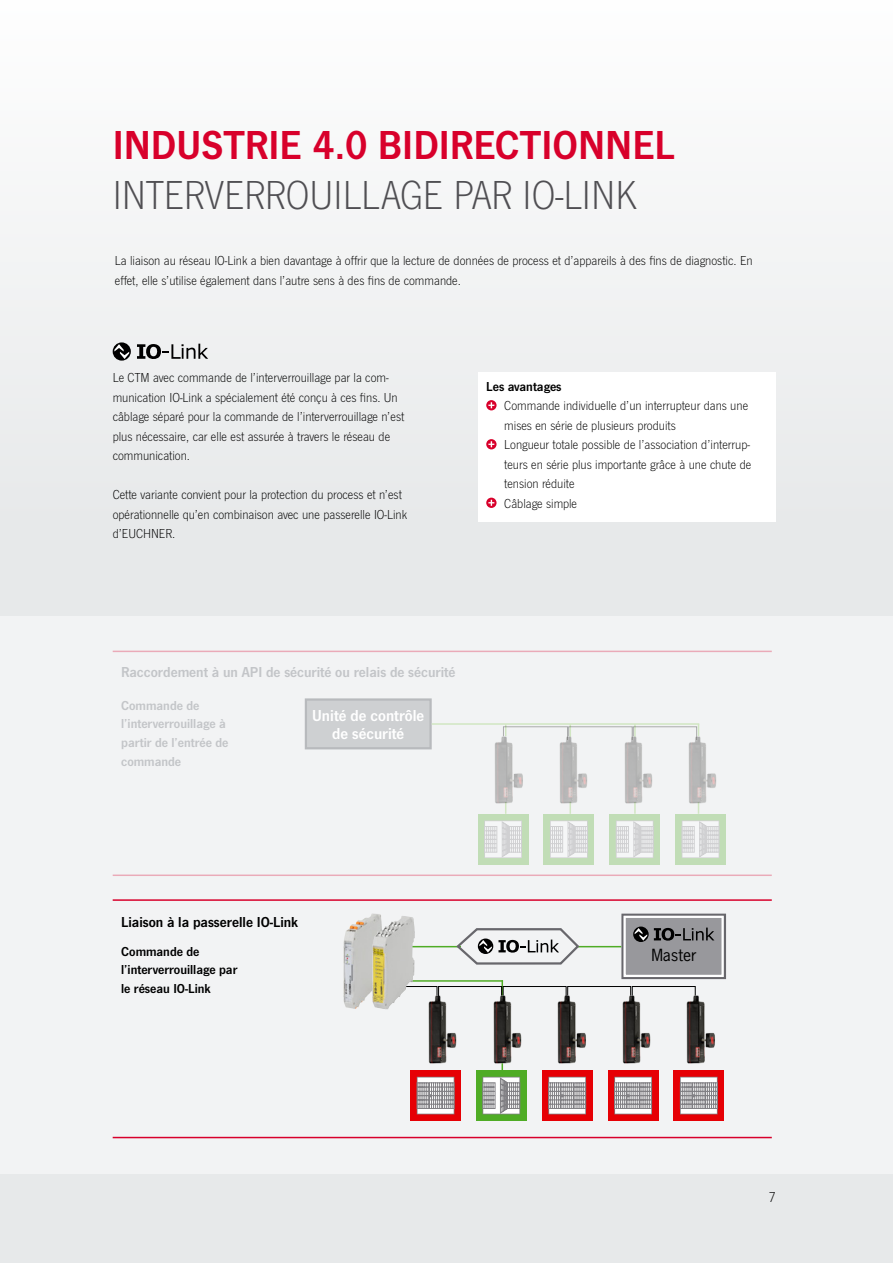
<style>
.page{position:relative;width:893px;height:1263px;background:#e7e9ea}
.page>*{position:absolute;margin:0;border:0;box-sizing:border-box;transform-origin:0 0}
.t1{font:300 42px "News Got";color:#504f53}
.t2{font:42px "News Got Dem";color:#d8002b}
.t3{font:16.5px/18px "News Got Dem";color:#fff;text-align:center}
.t4{font:15.75px "News Gothic Std";color:#000}
.t5{font:15px "News Got Dem";color:#c3c5c8}
.t6{font:15px "News Got Dem";color:#000}
.t7{font:300 15px "News Got";color:#000}
.t8{font:300 13.5px/19.5px "News Got";color:#000}
.t9{font:13.5px/18.8px "News Got Dem";color:#000}
.t10{font:13.5px/18.8px "News Got Dem";color:#c3c5c8}
</style>
<div class="page">
<div style="left:0;top:616px;width:893px;height:558px;background:#f2f3f4"></div>
<div style="left:0;top:0;width:893px;height:529px;background:#f3f4f5"></div>
<hr style="left:113px;top:899px;width:659px;height:2px;background:#d8002b">
<hr style="left:113px;top:1137px;width:659px;height:1px;background:#d8002b">
<hr style="left:392px;top:980px;width:111px;height:2px;background:#4fac25">
<img style="left:428px;top:1000px;width:29px;height:64px">
<img style="left:622px;top:1000px;width:29px;height:64px">
<img style="left:686px;top:995px;width:29px;height:69px">
<img style="left:557px;top:1000px;width:29px;height:64px">
<svg style="left:621px;top:914px;width:105px;height:65px"></svg>
<div style="left:623px;top:916px;width:101px;height:61px;background:#98989c;border:2px solid #fff"></div>
<svg style="left:633px;top:926px;width:16px;height:16px"></svg>
<svg style="left:635px;top:928px;width:12px;height:12px"></svg>
<svg style="left:654px;top:927px;width:60px;height:14px"></svg>
<hr style="left:410px;top:946px;width:51px;height:1px;background:#4fac25">
<hr style="left:577px;top:946px;width:44px;height:1px;background:#4fac25">
<img style="left:343px;top:913px;width:38px;height:96px">
<img style="left:372px;top:916px;width:43px;height:93px">
<svg style="left:455px;top:928px;width:126px;height:37px"></svg>
<div style="left:410px;top:1070px;width:51px;height:51px;background:#e60005"></div>
<svg style="left:417px;top:1077px;width:37px;height:37px"></svg>
<div style="left:542px;top:1070px;width:51px;height:51px;background:#e60005"></div>
<svg style="left:548px;top:1077px;width:38px;height:37px"></svg>
<div style="left:608px;top:1070px;width:50px;height:51px;background:#e60005"></div>
<svg style="left:614px;top:1077px;width:38px;height:37px"></svg>
<div style="left:673px;top:1070px;width:51px;height:51px;background:#e60005"></div>
<svg style="left:680px;top:1077px;width:38px;height:37px"></svg>
<hr style="left:501px;top:980px;width:2px;height:113px;background:#4fac25">
<svg style="left:379px;top:986px;width:317px;height:14px"></svg>
<img style="left:492px;top:994px;width:42px;height:70px">
<div style="left:476px;top:1070px;width:51px;height:51px;background:#4fac25"></div>
<svg style="left:482px;top:1077px;width:38px;height:37px"></svg>
<div style="left:306px;top:699px;width:125px;height:49px;background:#ced0d2"></div>
<div style="left:305px;top:698px;width:127px;height:51px;border:2px solid #b8babd"></div>
<svg style="left:569px;top:804px;width:2px;height:10px"></svg>
<svg style="left:634px;top:804px;width:2px;height:10px"></svg>
<hr style="left:432px;top:723px;width:267px;height:2px;background:#d1e6c2">
<svg style="left:503px;top:724px;width:196px;height:10px"></svg>
<img style="left:624px;top:734px;width:29px;height:70px">
<img style="left:494px;top:734px;width:29px;height:70px">
<img style="left:688px;top:734px;width:29px;height:70px">
<img style="left:559px;top:734px;width:29px;height:70px">
<div style="left:544px;top:814px;width:50px;height:51px;background:#c1ddb6"></div>
<svg style="left:550px;top:820px;width:38px;height:38px"></svg>
<div style="left:609px;top:814px;width:51px;height:51px;background:#c1ddb6"></div>
<svg style="left:616px;top:820px;width:37px;height:38px"></svg>
<div style="left:675px;top:814px;width:51px;height:51px;background:#c1ddb6"></div>
<svg style="left:682px;top:820px;width:37px;height:38px"></svg>
<div style="left:478px;top:814px;width:51px;height:51px;background:#c1ddb6"></div>
<svg style="left:484px;top:820px;width:38px;height:38px"></svg>
<div style="left:478px;top:372px;width:297px;height:150px;background:#fff"></div>
<svg style="left:486px;top:400px;width:11px;height:10px"></svg>
<svg style="left:488px;top:402px;width:6px;height:6px"></svg>
<svg style="left:486px;top:439px;width:11px;height:10px"></svg>
<svg style="left:488px;top:441px;width:6px;height:6px"></svg>
<svg style="left:486px;top:498px;width:11px;height:10px"></svg>
<svg style="left:488px;top:500px;width:6px;height:6px"></svg>
<svg style="left:113px;top:342px;width:18px;height:19px"></svg>
<svg style="left:114px;top:344px;width:15px;height:15px"></svg>
<svg style="left:137px;top:344px;width:71px;height:15px"></svg>
<hr style="left:113px;top:651px;width:659px;height:1px;background:#d8002b">
<hr style="left:113px;top:874px;width:659px;height:2px;background:#d8002b">
<h1 class="t2" style="left:113px;top:121px;width:564px">INDUSTRIE 4.0 BIDIRECTIONNEL</h1>
<h1 class="t1" style="left:113px;top:172px;width:526px">INTERVERROUILLAGE PAR IO-LINK</h1>
<p class="t8" style="left:115px;top:251px;width:639px">La liaison au réseau IO-Link a bien davantage à offrir que la lecture de données de process et d’appareils à des fins de diagnostic. En effet, elle s’utilise également dans l’autre sens à des fins de commande.</p>
<p class="t8" style="left:113px;top:368px;width:293px">Le CTM avec commande de l’interverrouillage par la com&shy;munication IO-Link a spécialement été conçu à ces fins. Un câblage séparé pour la commande de l’interverrouillage n’est plus nécessaire, car elle est assurée à travers le réseau de communication.</p>
<p class="t8" style="left:113px;top:485px;width:296px">Cette variante convient pour la protection du process et n’est opérationnelle qu’en combinaison avec une passerelle IO-Link d’EUCHNER.</p>
<p class="t9" style="left:486px;top:377px;width:77px">Les avantages</p>
<p class="t8" style="left:504px;top:396px;width:249px">Commande individuelle d’un interrupteur dans une mises en série de plusieurs produits<br>Longueur totale possible de l’association d’interrup&shy;teurs en série plus importante grâce à une chute de tension réduite<br>Câblage simple</p>
<p class="t5" style="left:121px;top:663px;width:336px">Raccordement à un API de sécurité ou relais de sécurité</p>
<p class="t10" style="left:121px;top:696px;width:109px">Commande de l’interverrouillage à partir de l’entrée de commande</p>
<p class="t3" style="left:312px;top:707px;width:113px">Unité de contrôle de sécurité</p>
<p class="t6" style="left:121px;top:913px;width:179px">Liaison à la passerelle IO-Link</p>
<p class="t9" style="left:121px;top:942px;width:118px">Commande de l’interverrouillage par le réseau IO-Link</p>
<p class="t4" style="left:651px;top:945px;width:47px">Master</p>
<p class="t7" style="left:769px;top:1189px;width:9px">7</p>
</div>
